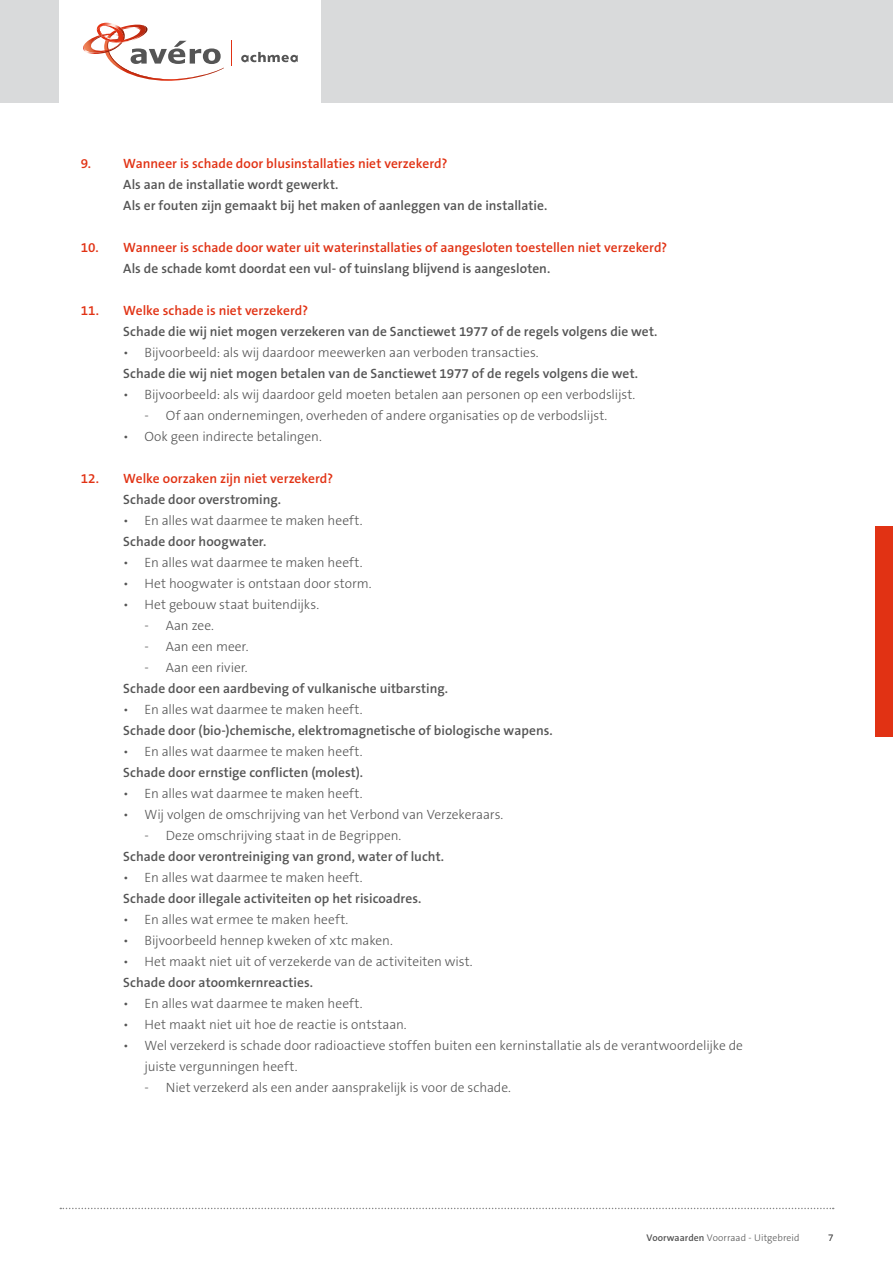
<style>
.page{position:relative;width:893px;height:1263px;background:#fff}
.page>*{position:absolute;margin:0;border:0;box-sizing:border-box;transform-origin:0 0}
.t1{font:300 13.5px/21px "The Sans B3";letter-spacing:-.005em;color:#555}
.t2{font:600 13.5px/21px "The Sans B6";color:#555}
.t3{font:600 13.5px "The Sans B6";color:#e13214}
.t4{font:300 9.75px "The Sans B3";letter-spacing:.005em;color:#555}
.s1{font-family:"The Sans B6";font-weight:600}
</style>
<div class="page">
<div style="left:0;top:0;width:893px;height:103px;background:#d9dadb"></div>
<div style="left:60px;top:0;width:261px;height:103px;background:#fff"></div>
<svg style="left:241px;top:52px;width:57px;height:10px"></svg>
<svg style="left:83px;top:22px;width:141px;height:59px"></svg>
<svg style="left:231px;top:41px;width:1px;height:25px"></svg>
<svg style="left:60px;top:1208px;width:774px;height:1px"></svg>
<div style="left:876px;top:526px;width:17px;height:211px;background:#e13214"></div>
<p class="t3" style="left:81px;top:156px;width:368px">9. Wanneer is schade door blusinstallaties niet verzekerd?</p>
<p class="t2" style="left:123px;top:175px;width:426px">Als aan de installatie wordt gewerkt.<br>Als er fouten zijn gemaakt bij het maken of aanleggen van de installatie.</p>
<p class="t3" style="left:81px;top:240px;width:588px">10. Wanneer is schade door water uit waterinstallaties of aangesloten toestellen niet verzekerd?</p>
<p class="t2" style="left:123px;top:259px;width:428px">Als de schade komt doordat een vul- of tuinslang blijvend is aangesloten.</p>
<p class="t3" style="left:81px;top:303px;width:229px">11. Welke schade is niet verzekerd?</p>
<p class="t2" style="left:123px;top:322px;width:536px">Schade die wij niet mogen verzekeren van de Sanctiewet 1977 of de regels volgens die wet.</p>
<p class="t1" style="left:123px;top:343px;width:417px">• Bijvoorbeeld: als wij daardoor meewerken aan verboden transacties.</p>
<p class="t2" style="left:123px;top:364px;width:516px">Schade die wij niet mogen betalen van de Sanctiewet 1977 of de regels volgens die wet.</p>
<p class="t1" style="left:123px;top:385px;width:514px">• Bijvoorbeeld: als wij daardoor geld moeten betalen aan personen op een verbodslijst.</p>
<p class="t1" style="left:145px;top:406px;width:464px">- Of aan ondernemingen, overheden of andere organisaties op de verbodslijst.</p>
<p class="t1" style="left:123px;top:427px;width:200px">• Ook geen indirecte betalingen.</p>
<p class="t3" style="left:81px;top:471px;width:254px">12. Welke oorzaken zijn niet verzekerd?</p>
<p class="t2" style="left:123px;top:490px;width:159px">Schade door overstroming.</p>
<p class="t1" style="left:123px;top:511px;width:241px">• En alles wat daarmee te maken heeft.</p>
<p class="t2" style="left:123px;top:532px;width:145px">Schade door hoogwater.</p>
<p class="t1" style="left:123px;top:553px;width:241px">• En alles wat daarmee te maken heeft.</p>
<p class="t1" style="left:123px;top:574px;width:250px">• Het hoogwater is ontstaan door storm.</p>
<p class="t1" style="left:123px;top:595px;width:197px">• Het gebouw staat buitendijks.</p>
<p class="t1" style="left:145px;top:616px;width:71px">- Aan zee.</p>
<p class="t1" style="left:145px;top:637px;width:105px">- Aan een meer.</p>
<p class="t1" style="left:145px;top:658px;width:105px">- Aan een rivier.</p>
<p class="t2" style="left:123px;top:679px;width:326px">Schade door een aardbeving of vulkanische uitbarsting.</p>
<p class="t1" style="left:123px;top:700px;width:241px">• En alles wat daarmee te maken heeft.</p>
<p class="t2" style="left:123px;top:721px;width:431px">Schade door (bio-)chemische, elektromagnetische of biologische wapens.</p>
<p class="t1" style="left:123px;top:742px;width:241px">• En alles wat daarmee te maken heeft.</p>
<p class="t2" style="left:123px;top:763px;width:241px">Schade door ernstige conflicten (molest).</p>
<p class="t1" style="left:123px;top:784px;width:241px">• En alles wat daarmee te maken heeft.</p>
<p class="t1" style="left:123px;top:805px;width:382px">• Wij volgen de omschrijving van het Verbond van Verzekeraars.</p>
<p class="t1" style="left:145px;top:826px;width:258px">- Deze omschrijving staat in de Begrippen.</p>
<p class="t2" style="left:123px;top:847px;width:322px">Schade door verontreiniging van grond, water of lucht.</p>
<p class="t1" style="left:123px;top:868px;width:241px">• En alles wat daarmee te maken heeft.</p>
<p class="t2" style="left:123px;top:889px;width:300px">Schade door illegale activiteiten op het risicoadres.</p>
<p class="t1" style="left:123px;top:910px;width:227px">• En alles wat ermee te maken heeft.</p>
<p class="t1" style="left:123px;top:931px;width:271px">• Bijvoorbeeld hennep kweken of xtc maken.</p>
<p class="t1" style="left:123px;top:952px;width:351px">• Het maakt niet uit of verzekerde van de activiteiten wist.</p>
<p class="t2" style="left:123px;top:973px;width:191px">Schade door atoomkernreacties.</p>
<p class="t1" style="left:123px;top:994px;width:241px">• En alles wat daarmee te maken heeft.</p>
<p class="t1" style="left:123px;top:1015px;width:285px">• Het maakt niet uit hoe de reactie is ontstaan.</p>
<p class="t1" style="left:145px;top:1036px;width:600px;text-indent:-21px">• Wel verzekerd is schade door radioactieve stoffen buiten een kerninstallatie als de verantwoordelijke de juiste vergunningen heeft.</p>
<p class="t1" style="left:145px;top:1078px;width:368px">- Niet verzekerd als een ander aansprakelijk is voor de schade.</p>
<p class="t4" style="left:646px;top:1233px;width:155px"><span class="s1">Voorwaarden</span> Voorraad - Uitgebreid</p>
<p class="t4" style="left:828px;top:1233px;width:7px">7</p>
</div>
